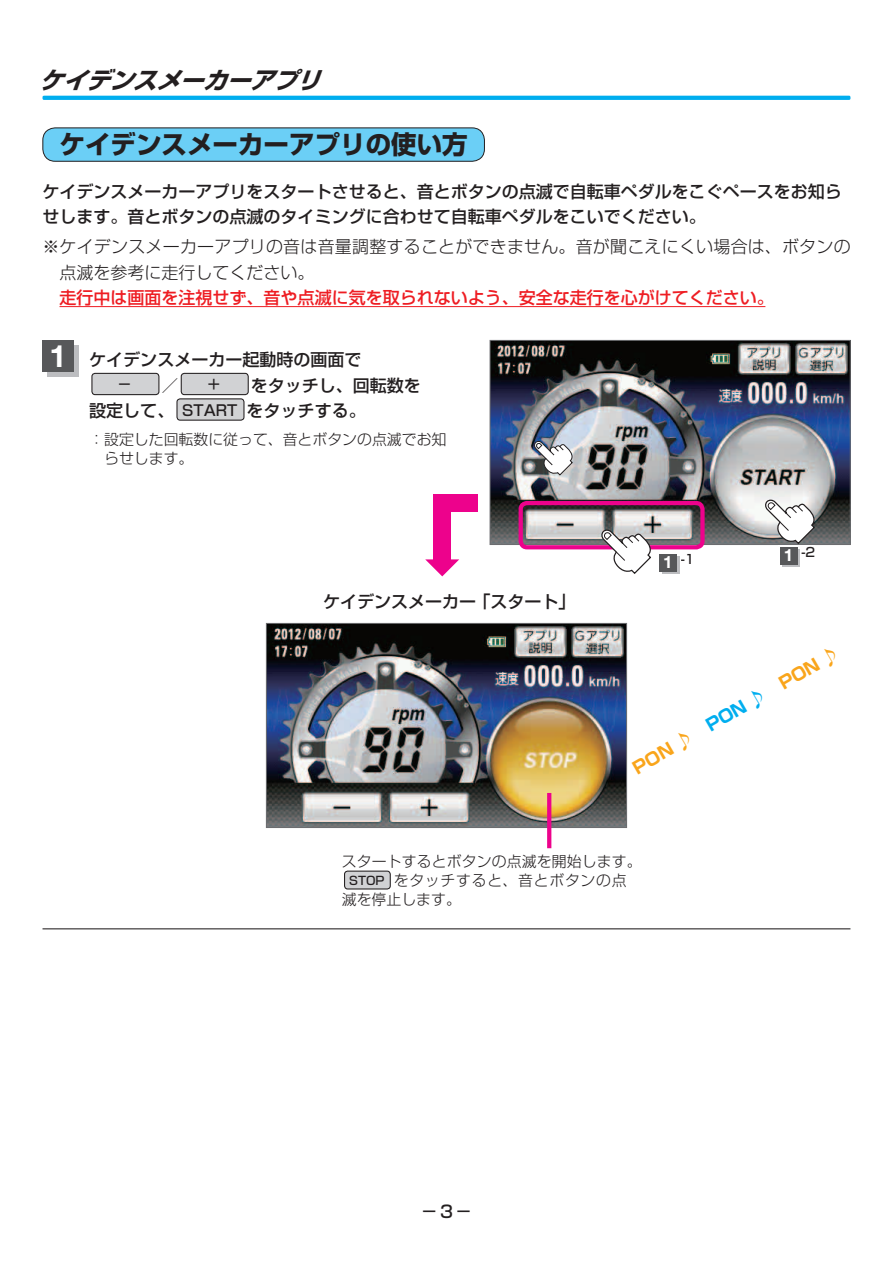
<style>
.page{position:relative;width:893px;height:1263px;background:#fff}
.page>*{position:absolute;margin:0;border:0;box-sizing:border-box;transform-origin:0 0}
.t1{font:25.5px "Shin Go Pro Bold 90 msp RKSJ H";color:#231f20}
.t2{font:italic 23.4px "Shin Go Pro Bold 90 msp RKSJ H";color:#231f20}
.t3{font:16.95px/25.5px "Shin Go Pro Medium 90 msp RKSJ H";color:#231f20}
.t4{font:16.95px/25.5px "Shin Go Pro Light 90 msp RKSJ H";letter-spacing:.01em;color:#231f20}
.t5{font:16.95px "Shin Go Pro Medium 90 msp RKSJ H";color:#ee1d23}
.t6{font:16.95px "Shin Go Pro Bold 90 msp RKSJ H";color:#f9a51b}
.t7{font:14.85px/19.2px "Shin Go Pro Light 90 msp RKSJ H";letter-spacing:.005em;color:#231f20}
.t8{font:14.85px "Shin Go Pro Light 90 msp RKSJ H";letter-spacing:.05em;color:#231f20}
.t9{font:14.85px "Shin Go Pro Medium 90 msp RKSJ H";color:#231f20}
.t10{font:12.75px "Shin Go Pro Medium 90 msp RKSJ H";color:#231f20}
.s1{font-family:"Helvetica Neue";font-weight:700;font-size:30.9px;color:#fff}
.s2{font-size:14.85px}
.s3{font-family:"Helvetica Neue";font-weight:700;font-size:16.95px;color:#fff}
.s4{font-size:21.3px}
.s5{color:#00aeef}
.s6{font-size:21.3px;color:#00aeef}
.s7{font-family:"Shin Go Pro Medium 90 msp RKSJ H";font-size:11.7px}
</style>
<div class="page">
<svg style="left:43px;top:96px;width:807px;height:4px;background:#04afef"></svg>
<div style="left:43px;top:128px;width:441px;height:33px;background:#6bcff6;border-radius:12px"></div>
<div style="left:43px;top:128px;width:442px;height:34px;border:1px solid #231f20;border-radius:12px"></div>
<hr style="left:43px;top:928px;width:807px;height:1px;background:#231f20">
<img style="left:492px;top:342px;width:356px;height:201px">
<div style="left:490px;top:340px;width:360px;height:205px;border:1px solid #6c6d70"></div>
<div style="left:48px;top:345px;width:31px;height:32px;background:#bcbdc0"></div>
<div style="left:43px;top:340px;width:31px;height:31px;background:#57585a"></div>
<div style="left:92px;top:373px;width:67px;height:22px;background:#d1d2d4;border-radius:3px"></div>
<div style="left:91px;top:373px;width:68px;height:22px;border:1px solid #231f20;border-radius:3px"></div>
<div style="left:181px;top:373px;width:67px;height:22px;background:#d1d2d4;border-radius:3px"></div>
<div style="left:181px;top:373px;width:68px;height:22px;border:1px solid #231f20;border-radius:3px"></div>
<div style="left:177px;top:399px;width:67px;height:21px;background:#d1d2d4;border-radius:3px"></div>
<div style="left:176px;top:398px;width:68px;height:23px;border:1px solid #231f20;border-radius:3px"></div>
<svg style="left:533px;top:440px;width:41px;height:36px"></svg>
<div style="left:434px;top:494px;width:17px;height:66px;background:#ed028c"></div>
<svg style="left:425px;top:559px;width:34px;height:17px"></svg>
<div style="left:434px;top:494px;width:44px;height:17px;background:#ed028c"></div>
<svg style="left:662px;top:557px;width:18px;height:17px"></svg>
<div style="left:659px;top:554px;width:18px;height:17px;background:#57585a"></div>
<svg style="left:783px;top:550px;width:17px;height:17px"></svg>
<div style="left:780px;top:547px;width:17px;height:17px;background:#57585a"></div>
<div style="left:519px;top:501px;width:186px;height:48px;border:4px solid #ed028c;border-radius:6px"></div>
<svg style="left:600px;top:528px;width:53px;height:46px"></svg>
<svg style="left:763px;top:498px;width:53px;height:47px"></svg>
<img style="left:268px;top:625px;width:357px;height:201px">
<div style="left:266px;top:623px;width:361px;height:205px;border:1px solid #6c6d70"></div>
<svg style="left:547px;top:793px;width:4px;height:55px"></svg>
<div style="left:345px;top:871px;width:45px;height:18px;background:#d1d2d4;border-radius:3px"></div>
<div style="left:344px;top:870px;width:47px;height:19px;border:1px solid #231f20;border-radius:3px"></div>
<hr style="left:60px;top:306px;width:705px;height:1px;background:#ee1d23">
<h2 class="t2" style="left:39px;top:71px;width:290px">ケイデンスメーカーアプリ</h2>
<h1 class="t1" style="left:60px;top:135px;width:410px">ケイデンスメーカーアプリの使い方</h1>
<p class="t3" style="left:43px;top:181px;width:801px">ケイデンスメーカーアプリをスタートさせると、音とボタンの点滅で自転車ペダルをこぐペースをお知らせします。音とボタンの点滅のタイミングに合わせて自転車ペダルをこいでください。</p>
<p class="t4" style="left:60px;top:236px;width:793px;text-indent:-17px">※ ケイデンスメーカーアプリの音は音量調整することができません。音が聞こえにくい場合は、ボタンの点滅を参考に走行してください。</p>
<p class="t5" style="left:60px;top:291px;width:716px">走行中は画面を注視せず、音や点滅に気を取られないよう、安全な走行を心がけてください。</p>
<p class="t3" style="left:49px;top:349px;width:313px"><span class="s1">1</span> ケイデンスメーカー起動時の画面で</p>
<p class="t9" style="left:117px;top:379px;width:16px">－</p>
<p class="t3" style="left:162px;top:375px;width:19px">／</p>
<p class="t9" style="left:207px;top:379px;width:16px">＋</p>
<p class="t3" style="left:89px;top:375px;width:333px;text-indent:162px">をタッチし、回転数を設定して、 <span class="s2">START</span> をタッチする。</p>
<p class="t7" style="left:104px;top:432px;width:344px;text-indent:-15px">： 設定した回転数に従って、音とボタンの点滅でお知らせします。</p>
<p class="t3" style="left:323px;top:591px;width:254px">ケイデンスメーカー 「スタート」</p>
<p class="t10" style="left:663px;top:554px;width:33px"><span class="s3">1</span> -1</p>
<p class="t10" style="left:784px;top:547px;width:33px"><span class="s3">1</span> -2</p>
<p class="t6" style="left:631px;top:763px;width:238px;rotate:-30deg">PON <span class="s4">♪</span> <span class="s5">PON</span> <span class="s6">♪</span> PON <span class="s4">♪</span></p>
<p class="t7" style="left:342px;top:854px;width:301px">スタートするとボタンの点滅を開始します。</p>
<p class="t8" style="left:349px;top:875px;width:279px"><span class="s7">STOP</span> をタッチすると、音とボタンの点</p>
<p class="t7" style="left:342px;top:892px;width:121px">滅を停止します。</p>
<p class="t3" style="left:421px;top:1201px;width:53px">－3－</p>
</div>
